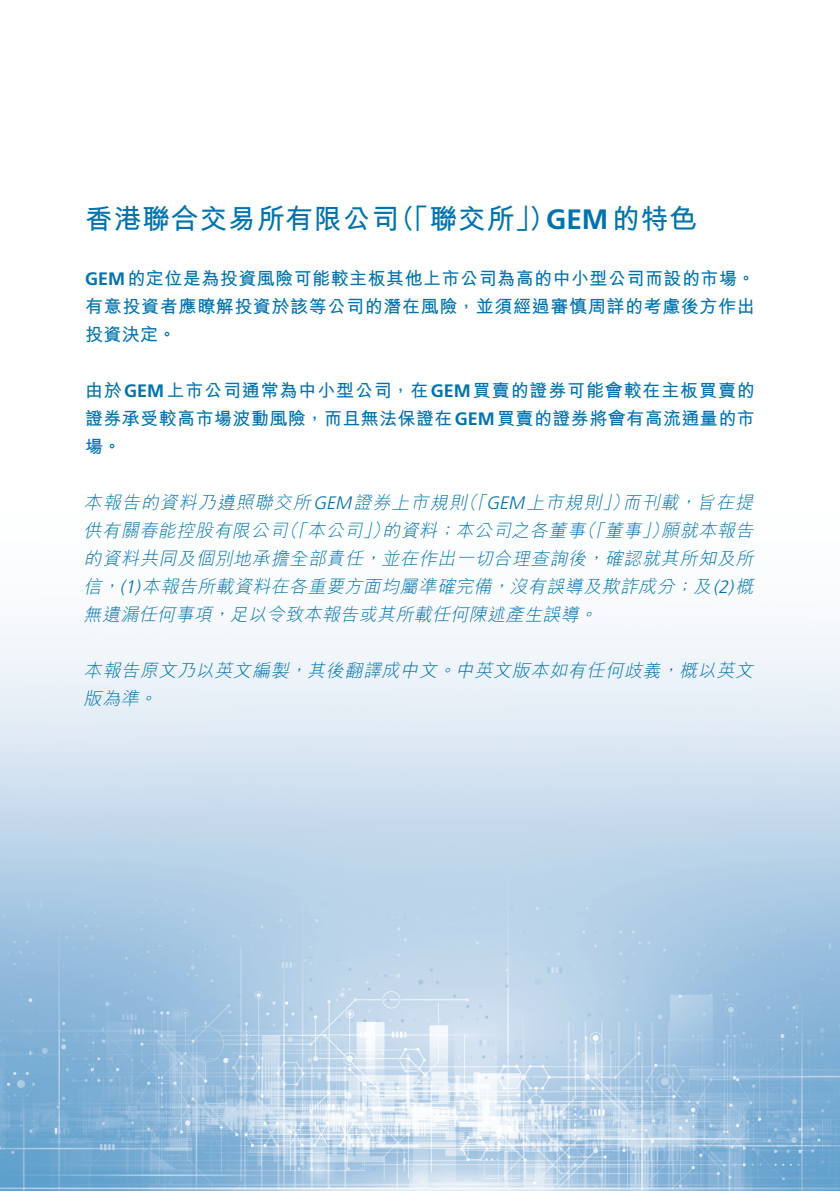
<style>
.page{position:relative;width:840px;height:1191px;background:#fff}
.page>*{position:absolute;margin:0;border:0;box-sizing:border-box;transform-origin:0 0}
.t1{font:700 28px "M Hei HK";letter-spacing:.02em;color:#0073ae}
._00_txt{font:italic 300 18px/28px "M Hei HK";color:#0073ae;text-align:justify}
._00_txt-2{font:700 18px/28px "M Hei HK";letter-spacing:.035em;color:#0073ae;text-align:justify}
.s1{font-family:"Frutiger LT Std"}
</style>
<div class="page">
<img style="left:0;top:627px;width:839px;height:564px">
<p class="t1" style="left:85px;top:198px;width:613px">香港聯合交易所有限公司（「聯交所」）<span class="s1">GEM</span>的特色</p>
<p class="_00_txt-2" style="left:85px;top:263px;width:671px"><span class="s1">GEM</span>的定位是為投資風險可能較主板其他上市公司為高的中小型公司而設的市場。有意投資者應瞭解投資於該等公司的潛在風險，並須經過審慎周詳的考慮後方作出投資決定。</p>
<p class="_00_txt-2" style="left:85px;top:375px;width:670px">由於<span class="s1">GEM</span>上市公司通常為中小型公司，在<span class="s1">GEM</span>買賣的證券可能會較在主板買賣的證券承受較高市場波動風險，而且無法保證在<span class="s1">GEM</span>買賣的證券將會有高流通量的市場。</p>
<p class="_00_txt" style="left:84px;top:488px;width:674px">本報告的資料乃遵照聯交所<span class="s1">GEM</span>證券上市規則（「<span class="s1">GEM</span>上市規則」）而刊載，旨在提供有關春能控股有限公司（「本公司」）的資料；本公司之各董事（「董事」）願就本報告的資料共同及個別地承擔全部責任，並在作出一切合理查詢後，確認就其所知及所信，<span class="s1">(1)</span>本報告所載資料在各重要方面均屬準確完備，沒有誤導及欺詐成分；及<span class="s1">(2)</span>概無遺漏任何事項，足以令致本報告或其所載任何陳述產生誤導。</p>
<p class="_00_txt" style="left:84px;top:656px;width:674px">本報告原文乃以英文編製，其後翻譯成中文。中英文版本如有任何歧義，概以英文版為準。</p>
</div>
